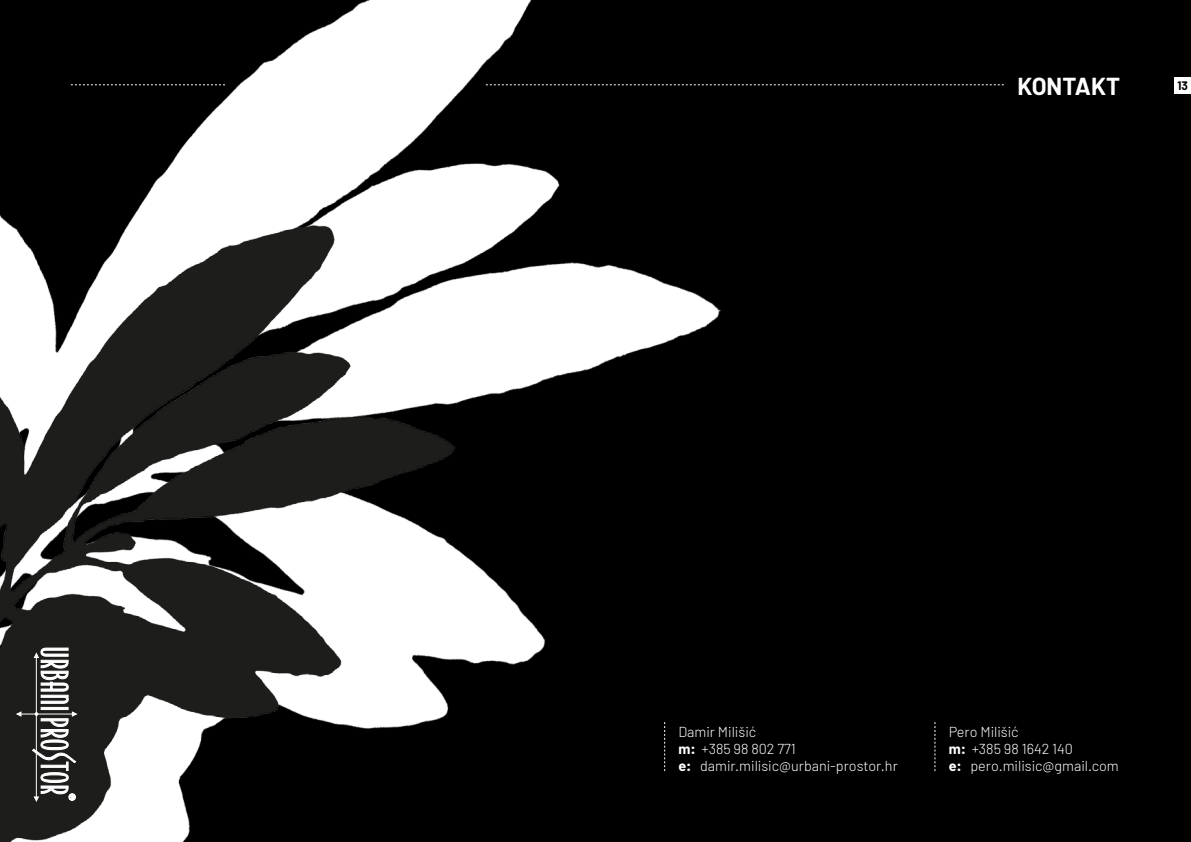
<style>
.page{position:relative;width:1191px;height:842px;background:#000}
.page>*{position:absolute;margin:0;border:0;box-sizing:border-box;transform-origin:0 0}
.t1{font:700 24px "Barlow";color:#fff}
.t2{font:300 14.4px/17.3px "Barlow";color:#fff}
.t3{font:700 12px "Barlow";color:#000}
.s1{font-weight:700}
</style>
<div class="page">
<img style="left:70px;top:0;width:802px;height:772px">
<img style="left:0;top:149px;width:565px;height:693px">
<div style="left:1174px;top:77px;width:17px;height:17px;background:#fff"></div>
<hr style="left:41px;top:707px;width:28px;height:3px;background:#fff">
<hr style="left:36px;top:655px;width:1px;height:143px;background:#fff">
<hr style="left:21px;top:714px;width:55px;height:1px;background:#fff">
<svg style="left:31px;top:710px;width:48px;height:93px;background:#5e5e5d"></svg>
<svg style="left:33px;top:647px;width:36px;height:57px;background:#878786"></svg>
<svg style="left:15px;top:711px;width:7px;height:7px"></svg>
<svg style="left:486px;top:85px;width:517px;height:1px"></svg>
<svg style="left:71px;top:85px;width:154px;height:1px"></svg>
<svg style="left:934px;top:722px;width:1px;height:49px"></svg>
<svg style="left:664px;top:722px;width:1px;height:49px"></svg>
<h1 class="t1" style="left:1017px;top:71px;width:104px">KONTAKT</h1>
<p class="t3" style="left:1177px;top:78px;width:12px">13</p>
<p class="t2" style="left:678px;top:722px;width:221px">Damir Milišić<br><span class="s1">m:</span> +385 98 802 771<br><span class="s1">e:</span> damir.milisic@urbani-prostor.hr</p>
<p class="t2" style="left:948px;top:722px;width:172px">Pero Milišić<br><span class="s1">m:</span> +385 98 1642 140<br><span class="s1">e:</span> pero.milisic@gmail.com</p>
</div>
